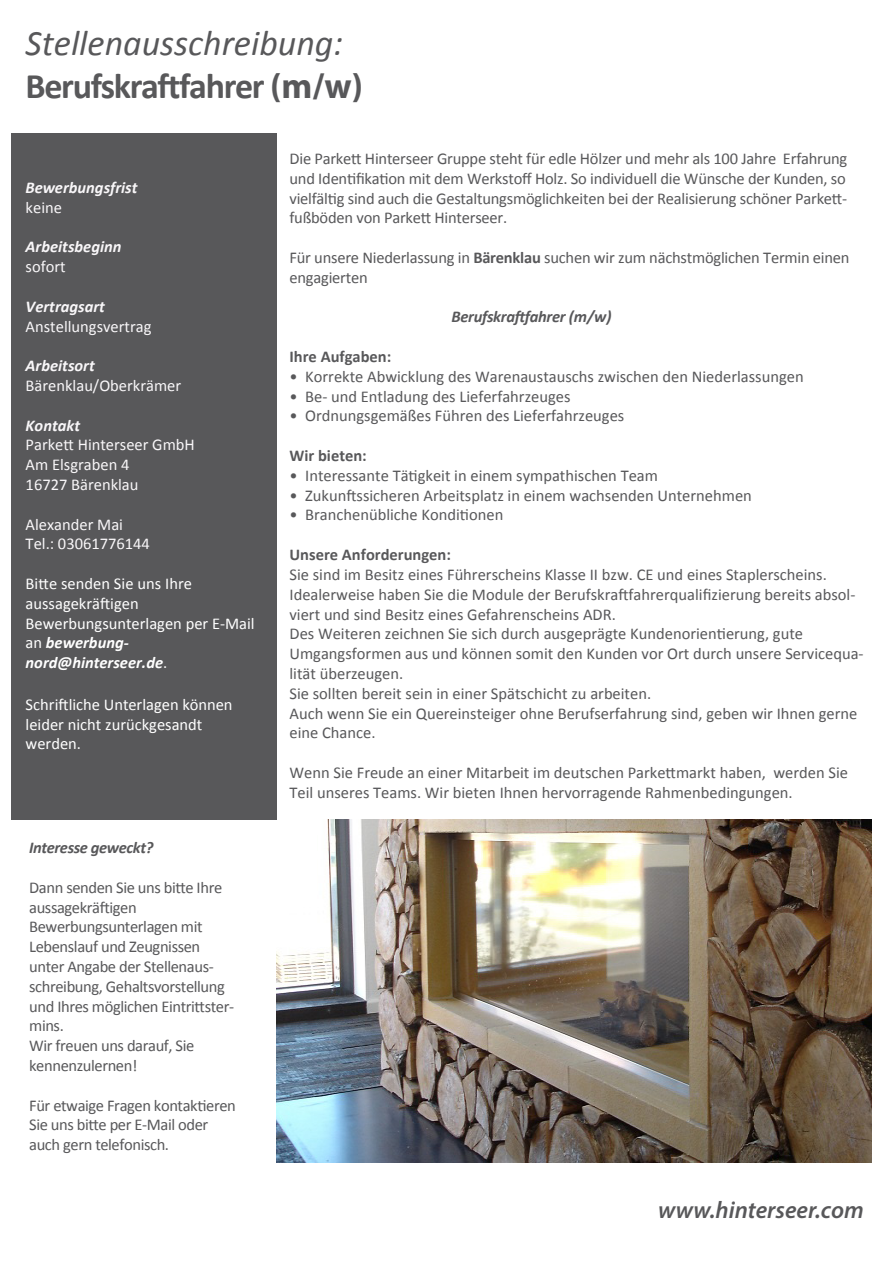
<style>
.page{position:relative;width:893px;height:1263px;background:#fff}
.page>*{position:absolute;margin:0;border:0;box-sizing:border-box;transform-origin:0 0}
.t1{font:italic 36px/43.2px "Calibri";color:#58585a}
.t2{font:italic 600 24px "Myriad Pro";color:#58585a}
.t3{font:16.5px/19.8px "Calibri";color:#58585a}
.t4{font:16.5px/19.8px "Calibri";letter-spacing:-.025em;color:#58585a}
.t5{font:16.5px/19.8px "Calibri";color:#fff}
.t6{font:16.5px/19.8px "Calibri";color:#f9f7f9}
.t7{font:italic 700 16.5px "Calibri";color:#f9f7f9}
.t8{font:700 16.5px "Calibri";color:#58585a}
.t9{font:italic 700 16.5px "Calibri";letter-spacing:-.02em;color:#58585a}
.s1{font-weight:700;font-style:normal}
.s2{font-family:"Myriad Pro";font-weight:700;font-style:normal}
.s3{font-weight:700;font-style:italic}
.s4{font-weight:700}
</style>
<div class="page">
<img style="left:277px;top:819px;width:594px;height:343px">
<div style="left:11px;top:133px;width:266px;height:686px;background:#58585a"></div>
<h1 class="t1" style="left:26px;top:20px;width:339px">Stellenausschreibung:<br><span class="s1">Berufskraftfahrer</span> <span class="s2">(m/w)</span></h1>
<p class="t7" style="left:26px;top:176px;width:113px">Bewerbungsfrist</p>
<p class="t6" style="left:26px;top:197px;width:38px">keine</p>
<p class="t7" style="left:26px;top:235px;width:97px">Arbeitsbeginn</p>
<p class="t6" style="left:26px;top:256px;width:42px">sofort</p>
<p class="t7" style="left:26px;top:295px;width:81px">Vertragsart</p>
<p class="t6" style="left:26px;top:316px;width:127px">Anstellungsvertrag</p>
<p class="t7" style="left:26px;top:354px;width:71px">Arbeitsort</p>
<p class="t6" style="left:26px;top:375px;width:157px">Bärenklau/Oberkrämer</p>
<p class="t7" style="left:26px;top:413px;width:56px">Kontakt</p>
<p class="t6" style="left:26px;top:435px;width:171px">Parkett Hinterseer GmbH<br>Am Elsgraben 4<br>16727 Bärenklau</p>
<p class="t6" style="left:26px;top:514px;width:126px">Alexander Mai<br>Tel.: 03061776144</p>
<p class="t5" style="left:26px;top:573px;width:231px">Bitte senden Sie uns Ihre aussagekräftigen<br>Bewerbungsunterlagen per E-Mail an <span class="s3">bewerbung&shy;nord@hinterseer.de</span>.</p>
<p class="t5" style="left:26px;top:694px;width:208px">Schriftliche Unterlagen können leider nicht zurückgesandt werden.</p>
<p class="t9" style="left:29px;top:836px;width:126px">Interesse geweckt?</p>
<p class="t4" style="left:29px;top:877px;width:206px">Dann senden Sie uns bitte Ihre aussagekräftigen<br>Bewerbungsunterlagen mit<br>Lebenslauf und Zeugnissen unter Angabe der Stellenaus&shy;schreibung, Gehaltsvorstellung und Ihres möglichen Eintrittster&shy;mins.<br>Wir freuen uns darauf, Sie kennenzulernen!</p>
<p class="t4" style="left:29px;top:1095px;width:208px">Für etwaige Fragen kontaktieren<br>Sie uns bitte per E-Mail oder auch gern telefonisch.</p>
<p class="t3" style="left:290px;top:148px;width:559px;text-align:justify">Die Parkett Hinterseer Gruppe steht für edle Hölzer und mehr als 100 Jahre Erfahrung und Identifikation mit dem Werkstoff Holz. So individuell die Wünsche der Kunden, so vielfältig sind auch die Gestaltungsmöglichkeiten bei der Realisierung schöner Parkett&shy;fußböden von Parkett Hinterseer.</p>
<p class="t3" style="left:290px;top:247px;width:562px">Für unsere Niederlassung in <span class="s4">Bärenklau</span> suchen wir zum nächstmöglichen Termin einen engagierten</p>
<p class="t9" style="left:451px;top:305px;width:162px">Berufskraftfahrer (m/w)</p>
<p class="t8" style="left:290px;top:345px;width:103px">Ihre Aufgaben:</p>
<p class="t3" style="left:290px;top:366px;width:516px">• Korrekte Abwicklung des Warenaustauschs zwischen den Niederlassungen</p>
<p class="t3" style="left:290px;top:386px;width:282px">• Be- und Entladung des Lieferfahrzeuges</p>
<p class="t3" style="left:290px;top:406px;width:336px">• Ordnungsgemäßes Führen des Lieferfahrzeuges</p>
<p class="t8" style="left:290px;top:444px;width:79px">Wir bieten:</p>
<p class="t3" style="left:290px;top:465px;width:370px">• Interessante Tätigkeit in einem sympathischen Team</p>
<p class="t3" style="left:290px;top:485px;width:464px">• Zukunftssicheren Arbeitsplatz in einem wachsenden Unternehmen</p>
<p class="t3" style="left:290px;top:505px;width:215px">• Branchenübliche Konditionen</p>
<p class="t8" style="left:290px;top:543px;width:163px">Unsere Anforderungen:</p>
<p class="t3" style="left:290px;top:564px;width:576px">Sie sind im Besitz eines Führerscheins Klasse II bzw. CE und eines Staplerscheins.<br>Idealerweise haben Sie die Module der Berufskraftfahrerqualifizierung bereits absol&shy;viert und sind Besitz eines Gefahrenscheins ADR.<br>Des Weiteren zeichnen Sie sich durch ausgeprägte Kundenorientierung, gute Umgangsformen aus und können somit den Kunden vor Ort durch unsere Servicequa&shy;lität überzeugen.<br>Sie sollten bereit sein in einer Spätschicht zu arbeiten.<br>Auch wenn Sie ein Quereinsteiger ohne Berufserfahrung sind, geben wir Ihnen gerne eine Chance.</p>
<p class="t3" style="left:290px;top:762px;width:560px">Wenn Sie Freude an einer Mitarbeit im deutschen Parkettmarkt haben, werden Sie<br>Teil unseres Teams. Wir bieten Ihnen hervorragende Rahmenbedingungen.</p>
<h2 class="t2" style="left:658px;top:1194px;width:207px">www.hinterseer.com</h2>
</div>
